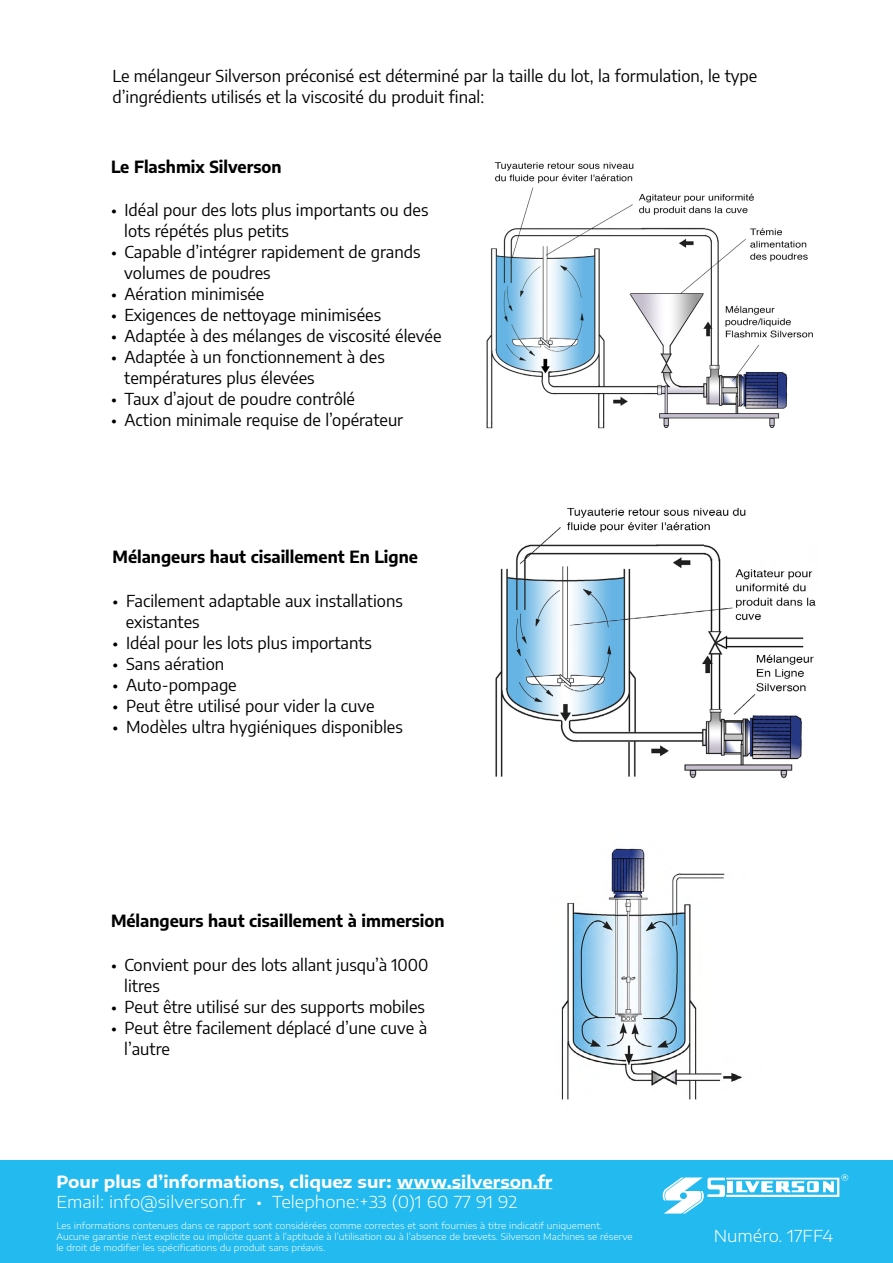
<style>
.page{position:relative;width:893px;height:1263px;background:#fff}
.page>*{position:absolute;margin:0;border:0;box-sizing:border-box;transform-origin:0 0}
.t1{font:16.5px/21px "Encode Sans";color:#000}
.t2{font:700 16.5px "Encode Sans";color:#000}
.t3{font:300 16.5px "Encode Sans Expanded";color:#fff}
.t4{font:700 16.5px "Encode Sans Expanded";color:#fff}
.t5{font:300 9px/10.8px "Encode Sans Expanded";color:#fff}
</style>
<div class="page">
<img style="left:486px;top:162px;width:327px;height:267px">
<img style="left:561px;top:848px;width:181px;height:252px">
<div style="left:0;top:1160px;width:893px;height:103px;background:#22baef"></div>
<hr style="left:397px;top:1188px;width:155px;height:1px;background:#fff">
<svg style="left:662px;top:1174px;width:186px;height:39px"></svg>
<img style="left:495px;top:508px;width:321px;height:271px">
<p class="t1" style="left:112px;top:65px;width:646px">Le mélangeur Silverson préconisé est déterminé par la taille du lot, la formulation, le type d’ingrédients utilisés et la viscosité du produit final:</p>
<p class="t2" style="left:111px;top:154px;width:172px">Le Flashmix Silverson</p>
<p class="t1" style="left:124px;top:199px;width:306px;text-indent:-13px">• Idéal pour des lots plus importants ou des lots répétés plus petits</p>
<p class="t1" style="left:124px;top:241px;width:298px;text-indent:-13px">• Capable d’intégrer rapidement de grands volumes de poudres</p>
<p class="t1" style="left:111px;top:283px;width:155px">• Aération minimisée</p>
<p class="t1" style="left:111px;top:304px;width:272px">• Exigences de nettoyage minimisées</p>
<p class="t1" style="left:111px;top:325px;width:332px">• Adaptée à des mélanges de viscosité élevée</p>
<p class="t1" style="left:124px;top:346px;width:262px;text-indent:-13px">• Adaptée à un fonctionnement à des températures plus élevées</p>
<p class="t1" style="left:111px;top:388px;width:246px">• Taux d’ajout de poudre contrôlé</p>
<p class="t1" style="left:111px;top:409px;width:294px">• Action minimale requise de l’opérateur</p>
<p class="t2" style="left:113px;top:545px;width:307px">Mélangeurs haut cisaillement En Ligne</p>
<p class="t1" style="left:126px;top:589px;width:279px;text-indent:-13px">• Facilement adaptable aux installations existantes</p>
<p class="t1" style="left:113px;top:631px;width:261px">• Idéal pour les lots plus importants</p>
<p class="t1" style="left:113px;top:652px;width:113px">• Sans aération</p>
<p class="t1" style="left:113px;top:673px;width:126px">• Auto-pompage</p>
<p class="t1" style="left:113px;top:694px;width:264px">• Peut être utilisé pour vider la cuve</p>
<p class="t1" style="left:113px;top:715px;width:292px">• Modèles ultra hygiéniques disponibles</p>
<p class="t2" style="left:111px;top:908px;width:335px">Mélangeurs haut cisaillement à immersion</p>
<p class="t1" style="left:124px;top:953px;width:306px;text-indent:-13px">• Convient pour des lots allant jusqu’à 1000 litres</p>
<p class="t1" style="left:111px;top:995px;width:316px">• Peut être utilisé sur des supports mobiles</p>
<p class="t1" style="left:124px;top:1016px;width:304px;text-indent:-13px">• Peut être facilement déplacé d’une cuve à l’autre</p>
<p class="t4" style="left:56px;top:1169px;width:497px">Pour plus d’informations, cliquez sur: www.silverson.fr</p>
<p class="t3" style="left:56px;top:1190px;width:463px">Email: info@silverson.fr • Telephone:+33 (0)1 60 77 91 92</p>
<p class="t5" style="left:56px;top:1220px;width:578px">Les informations contenues dans ce rapport sont considérées comme correctes et sont fournies à titre indicatif uniquement.<br>Aucune garantie n’est explicite ou implicite quant à l’aptitude à l’utilisation ou à l’absence de brevets. Silverson Machines se réserve le droit de modifier les spécifications du produit sans préavis.</p>
<p class="t3" style="left:714px;top:1224px;width:121px">Numéro. 17FF4</p>
</div>
